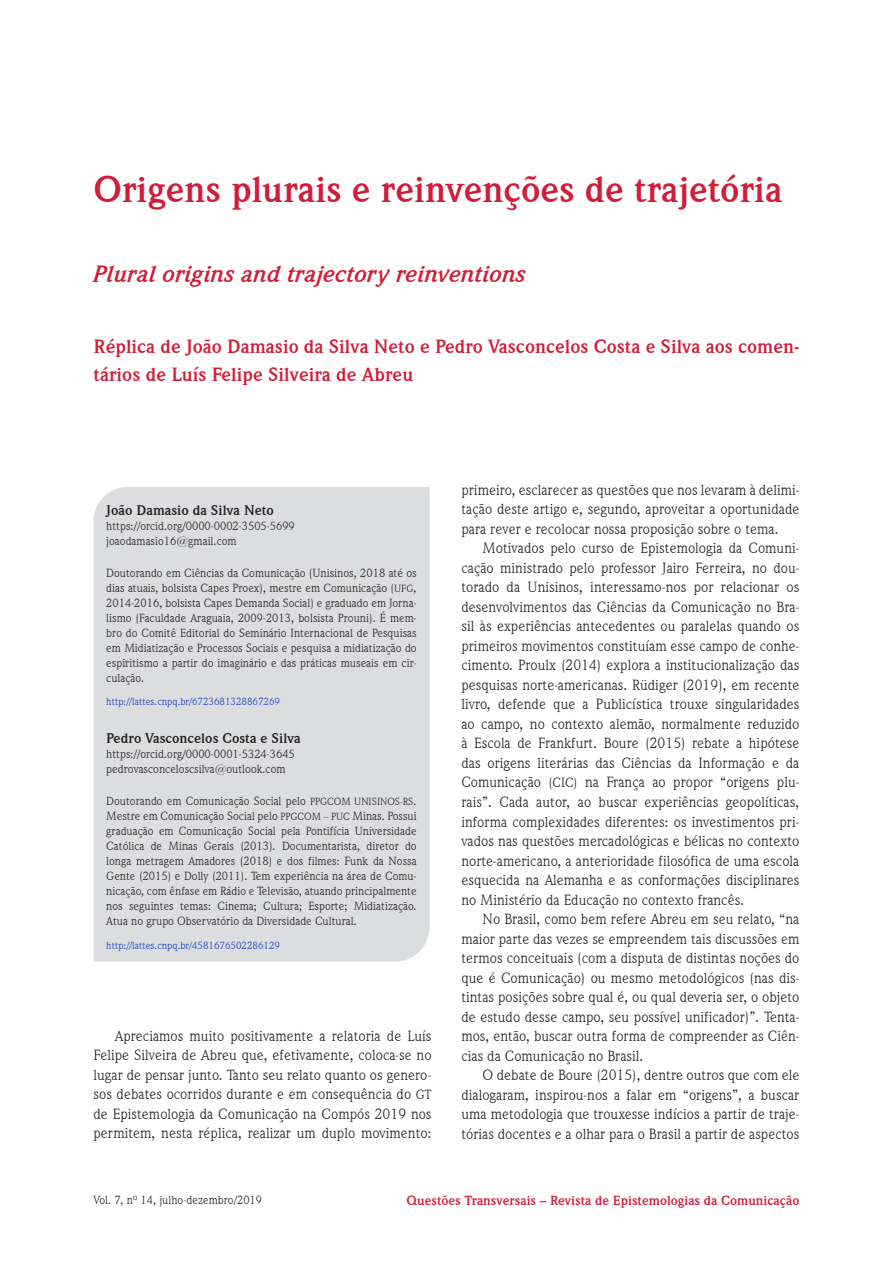
<style>
.page{position:relative;width:893px;height:1263px;background:#fff}
.page>*{position:absolute;margin:0;border:0;box-sizing:border-box;transform-origin:0 0}
.titulo_do_capitulo{font:700 37.5px "Weidemann IT Cby BT";color:#d01d39}
.titulo_do_capitulo-2{font:italic 700 24px "Weidemann IT Cby BT";color:#d01d39}
.titulo_do_capitulo-3{font:700 19.5px/28.5px "Weidemann IT Cby BT";color:#d01d39}
.texto{font:15px/19.5px "Weidemann IT Cby BT";color:#231f20;text-align:justify}
.autor_do_artigo_-_2{font:700 14.25px "Weidemann IT Cby BT";color:#231f20}
.autor_do_artigo{font:700 14.25px "Weidemann IT Cby BT";color:#231f20}
.t1{font:700 13.5px "Weidemann IT Cby BT";color:#d01d39}
.minicurriculo_do_aut{font:12px/15px "Weidemann IT Cby BT";color:#231f20;text-align:justify}
.e-mail_do_autor{font:12px "Weidemann IT Cby BT";color:#231f20}
.numero_do_ORCID{font:10.5px "Weidemann IT Cby BT";color:#103cc0}
.s1{font-size:10.5px}
.s2{font-size:13.5px}
</style>
<div class="page">
<div style="left:94px;top:487px;width:335px;height:474px;background:#dcdddf"></div>
<p class="titulo_do_capitulo" style="left:94px;top:166px;width:690px">Origens plurais e reinvenções de trajetória</p>
<p class="titulo_do_capitulo-2" style="left:94px;top:259px;width:434px">Plural origins and trajectory reinventions</p>
<p class="titulo_do_capitulo-3" style="left:94px;top:331px;width:707px">Réplica de João Damasio da Silva Neto e Pedro Vasconcelos Costa e Silva aos comen&shy;tários de Luís Felipe Silveira de Abreu</p>
<p class="autor_do_artigo" style="left:106px;top:501px;width:169px">João Damasio da Silva Neto</p>
<p class="e-mail_do_autor" style="left:106px;top:518px;width:190px">https://orcid.org/0000-0002-3505-5699</p>
<p class="e-mail_do_autor" style="left:106px;top:533px;width:132px">joaodamasio16@gmail.com</p>
<p class="minicurriculo_do_aut" style="left:106px;top:565px;width:312px">Doutorando em Ciências da Comunicação (Unisinos, 2018 até os dias atuais, bolsista Capes Proex), mestre em Comunicação (<span class="s1">UFG</span>, 2014-2016, bolsista Capes Demanda Social) e graduado em Jorna&shy;lismo (Faculdade Araguaia, 2009-2013, bolsista Prouni). É mem&shy;bro do Comitê Editorial do Seminário Internacional de Pesquisas em Midiatização e Processos Sociais e pesquisa a midiatização do espiritismo a partir do imaginário e das práticas museais em cir&shy;culação.</p>
<p class="numero_do_ORCID" style="left:106px;top:695px;width:175px">http://lattes.cnpq.br/6723681328867269</p>
<p class="autor_do_artigo_-_2" style="left:106px;top:729px;width:196px">Pedro Vasconcelos Costa e Silva</p>
<p class="e-mail_do_autor" style="left:106px;top:747px;width:190px">https://orcid.org/0000-0001-5324-3645</p>
<p class="e-mail_do_autor" style="left:106px;top:762px;width:181px">pedrovasconceloscsilva@outlook.com</p>
<p class="minicurriculo_do_aut" style="left:106px;top:793px;width:312px">Doutorando em Comunicação Social pelo <span class="s1">PPGCOM UNISINOS-RS</span>.<br>Mestre em Comunicação Social pelo <span class="s1">PPGCOM – PUC</span> Minas. Possui graduação em Comunicação Social pela Pontifícia Universidade Católica de Minas Gerais (2013). Documentarista, diretor do longa metragem Amadores (2018) e dos filmes: Funk da Nossa Gente (2015) e Dolly (2011). Tem experiência na área de Comu&shy;nicação, com ênfase em Rádio e Televisão, atuando principalmente nos seguintes temas: Cinema; Cultura; Esporte; Midiatização.<br>Atua no grupo Observatório da Diversidade Cultural.</p>
<p class="numero_do_ORCID" style="left:106px;top:939px;width:175px">http://lattes.cnpq.br/4581676502286129</p>
<p class="texto" style="left:94px;top:1025px;width:340px;text-indent:21px">Apreciamos muito positivamente a relatoria de Luís Felipe Silveira de Abreu que, efetivamente, coloca-se no lugar de pensar junto. Tanto seu relato quanto os genero&shy;sos debates ocorridos durante e em consequência do <span class="s2">GT </span>de Epistemologia da Comunicação na Compós 2019 nos permitem, nesta réplica, realizar um duplo movimento:</p>
<p class="texto" style="left:461px;top:479px;width:340px">primeiro, esclarecer as questões que nos levaram à delimi&shy;tação deste artigo e, segundo, aproveitar a oportunidade para rever e recolocar nossa proposição sobre o tema.</p>
<p class="texto" style="left:461px;top:538px;width:340px;text-indent:21px">Motivados pelo curso de Epistemologia da Comuni&shy;cação ministrado pelo professor Jairo Ferreira, no dou&shy;torado da Unisinos, interessamo-nos por relacionar os desenvolvimentos das Ciências da Comunicação no Bra&shy;sil às experiências antecedentes ou paralelas quando os primeiros movimentos constituíam esse campo de conhe&shy;cimento. Proulx (2014) explora a institucionalização das pesquisas norte-americanas. Rüdiger (2019), em recente livro, defende que a Publicística trouxe singularidades ao campo, no contexto alemão, normalmente reduzido à Escola de Frankfurt. Boure (2015) rebate a hipótese das origens literárias das Ciências da Informação e da Comunicação <span class="s2">(CIC)</span> na França ao propor “origens plu&shy;rais”. Cada autor, ao buscar experiências geopolíticas, informa complexidades diferentes: os investimentos pri&shy;vados nas questões mercadológicas e bélicas no contexto norte-americano, a anterioridade filosófica de uma escola esquecida na Alemanha e as conformações disciplinares no Ministério da Educação no contexto francês.</p>
<p class="texto" style="left:461px;top:909px;width:340px;text-indent:21px">No Brasil, como bem refere Abreu em seu relato, “na maior parte das vezes se empreendem tais discussões em termos conceituais (com a disputa de distintas noções do que é Comunicação) ou mesmo metodológicos (nas dis&shy;tintas posições sobre qual é, ou qual deveria ser, o objeto de estudo desse campo, seu possível unificador)”. Tenta&shy;mos, então, buscar outra forma de compreender as Ciên&shy;cias da Comunicação no Brasil.</p>
<p class="texto" style="left:461px;top:1065px;width:340px;text-indent:21px">O debate de Boure (2015), dentre outros que com ele dialogaram, inspirou-nos a falar em “origens”, a buscar uma metodologia que trouxesse indícios a partir de traje&shy;tórias docentes e a olhar para o Brasil a partir de aspectos</p>
<p class="minicurriculo_do_aut" style="left:94px;top:1192px;width:170px">Vol. 7, nº 14, julho-dezembro/2019</p>
<p class="t1" style="left:406px;top:1192px;width:395px">Questões Transversais – Revista de Epistemologias da Comunicação</p>
</div>
